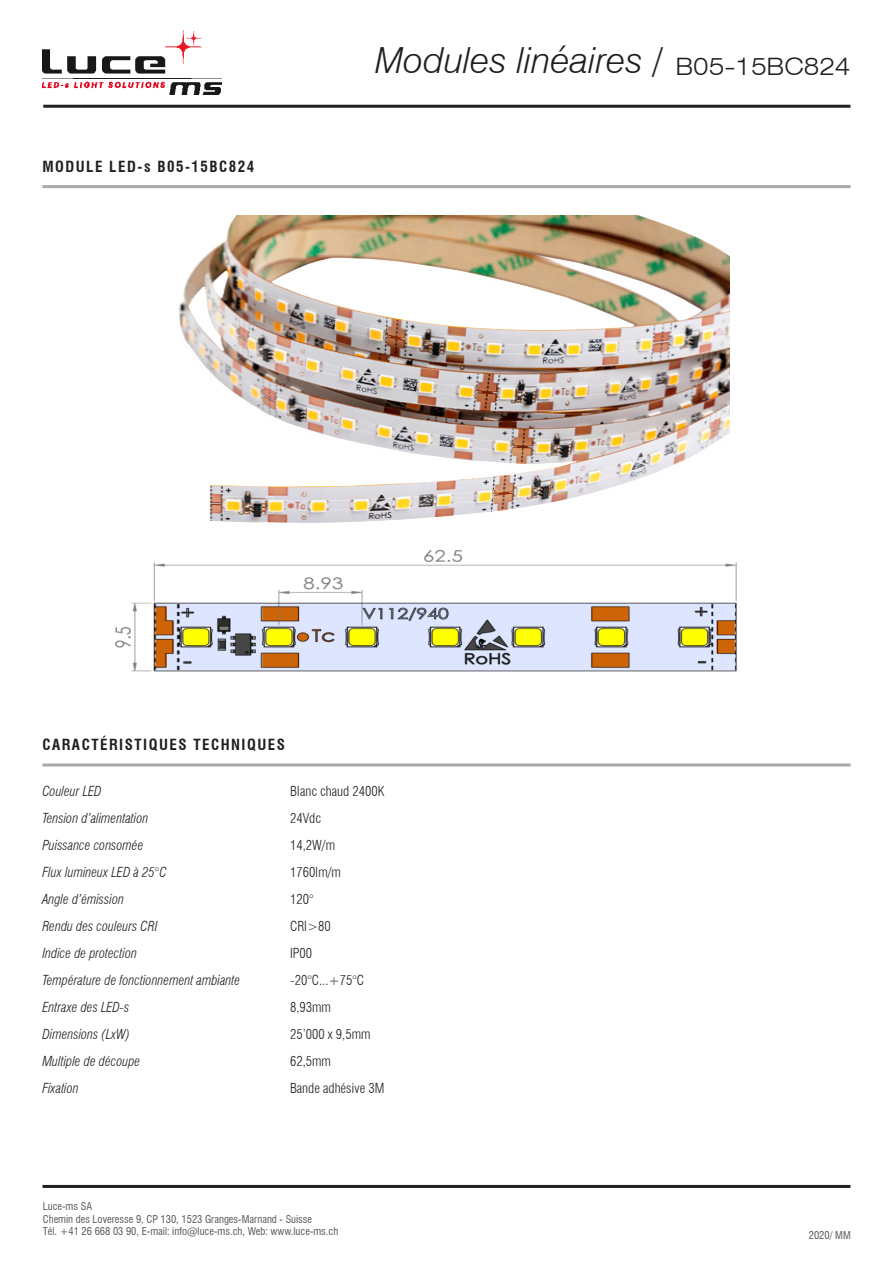
<style>
.page{position:relative;width:893px;height:1263px;background:#fff}
.page>*{position:absolute;margin:0;border:0;box-sizing:border-box;transform-origin:0 0}
.t1{font:italic 300 36px "Swiss 721 BT";color:#231f20}
.t2{font:300 expanded 24px "Swiss 721 BT";color:#231f20}
.t3{font:700 condensed 15px "Swiss 721 BT";letter-spacing:.1em;color:#231f20}
.t4{font:italic 300 condensed 13.5px "Swiss 721 BT";color:#231f20}
.t5{font:300 condensed 13.5px "Swiss 721 BT";color:#231f20}
.t6{font:condensed 10.5px "Swiss 721 BT";color:#57585a}
</style>
<div class="page">
<hr style="left:43px;top:105px;width:807px;height:3px;background:#231f20">
<img style="left:42px;top:30px;width:179px;height:64px">
<hr style="left:43px;top:1185px;width:807px;height:3px;background:#231f20">
<img style="left:179px;top:215px;width:550px;height:310px">
<hr style="left:42px;top:185px;width:809px;height:3px;background:#a8a9ad">
<hr style="left:42px;top:763px;width:809px;height:3px;background:#a8a9ad">
<img style="left:115px;top:550px;width:622px;height:122px">
<p class="t3" style="left:42px;top:157px;width:214px">MODULE LED-s B05-15BC824</p>
<p class="t1" style="left:375px;top:39px;width:290px">Modules linéaires /</p>
<p class="t2" style="left:675px;top:52px;width:176px">B05-15BC824</p>
<p class="t3" style="left:42px;top:735px;width:244px">CARACTÉRISTIQUES TECHNIQUES</p>
<p class="t4" style="left:42px;top:782px;width:61px">Couleur LED</p>
<p class="t4" style="left:42px;top:809px;width:107px">Tension d’alimentation</p>
<p class="t4" style="left:42px;top:836px;width:103px">Puissance consomée</p>
<p class="t4" style="left:42px;top:863px;width:126px">Flux lumineux LED à 25°C</p>
<p class="t4" style="left:42px;top:890px;width:83px">Angle d’émission</p>
<p class="t4" style="left:42px;top:917px;width:117px">Rendu des couleurs CRI</p>
<p class="t4" style="left:42px;top:944px;width:96px">Indice de protection</p>
<p class="t4" style="left:42px;top:971px;width:199px">Température de fonctionnement ambiante</p>
<p class="t4" style="left:42px;top:998px;width:88px">Entraxe des LED-s</p>
<p class="t4" style="left:42px;top:1025px;width:89px">Dimensions (LxW)</p>
<p class="t4" style="left:42px;top:1052px;width:99px">Multiple de découpe</p>
<p class="t4" style="left:42px;top:1079px;width:38px">Fixation</p>
<p class="t5" style="left:290px;top:782px;width:96px">Blanc chaud 2400K</p>
<p class="t5" style="left:290px;top:809px;width:32px">24Vdc</p>
<p class="t5" style="left:290px;top:836px;width:47px">14,2W/m</p>
<p class="t5" style="left:290px;top:863px;width:52px">1760lm/m</p>
<p class="t5" style="left:290px;top:890px;width:25px">120°</p>
<p class="t5" style="left:290px;top:917px;width:42px">CRI&gt;80</p>
<p class="t5" style="left:290px;top:944px;width:24px">IP00</p>
<p class="t5" style="left:290px;top:971px;width:76px">-20°C...+75°C</p>
<p class="t5" style="left:290px;top:998px;width:42px">8,93mm</p>
<p class="t5" style="left:290px;top:1025px;width:82px">25’000 x 9,5mm</p>
<p class="t5" style="left:290px;top:1052px;width:42px">62,5mm</p>
<p class="t5" style="left:290px;top:1079px;width:96px">Bande adhésive 3M</p>
<p class="t6" style="left:43px;top:1200px;width:51px">Luce-ms SA</p>
<p class="t6" style="left:43px;top:1212px;width:271px">Chemin des Loveresse 9, CP 130, 1523 Granges-Marnand - Suisse</p>
<p class="t6" style="left:43px;top:1225px;width:297px">Tél. +41 26 668 03 90, E-mail: info@luce-ms.ch, Web: www.luce-ms.ch</p>
<p class="t6" style="left:809px;top:1229px;width:43px">2020/ MM</p>
</div>
